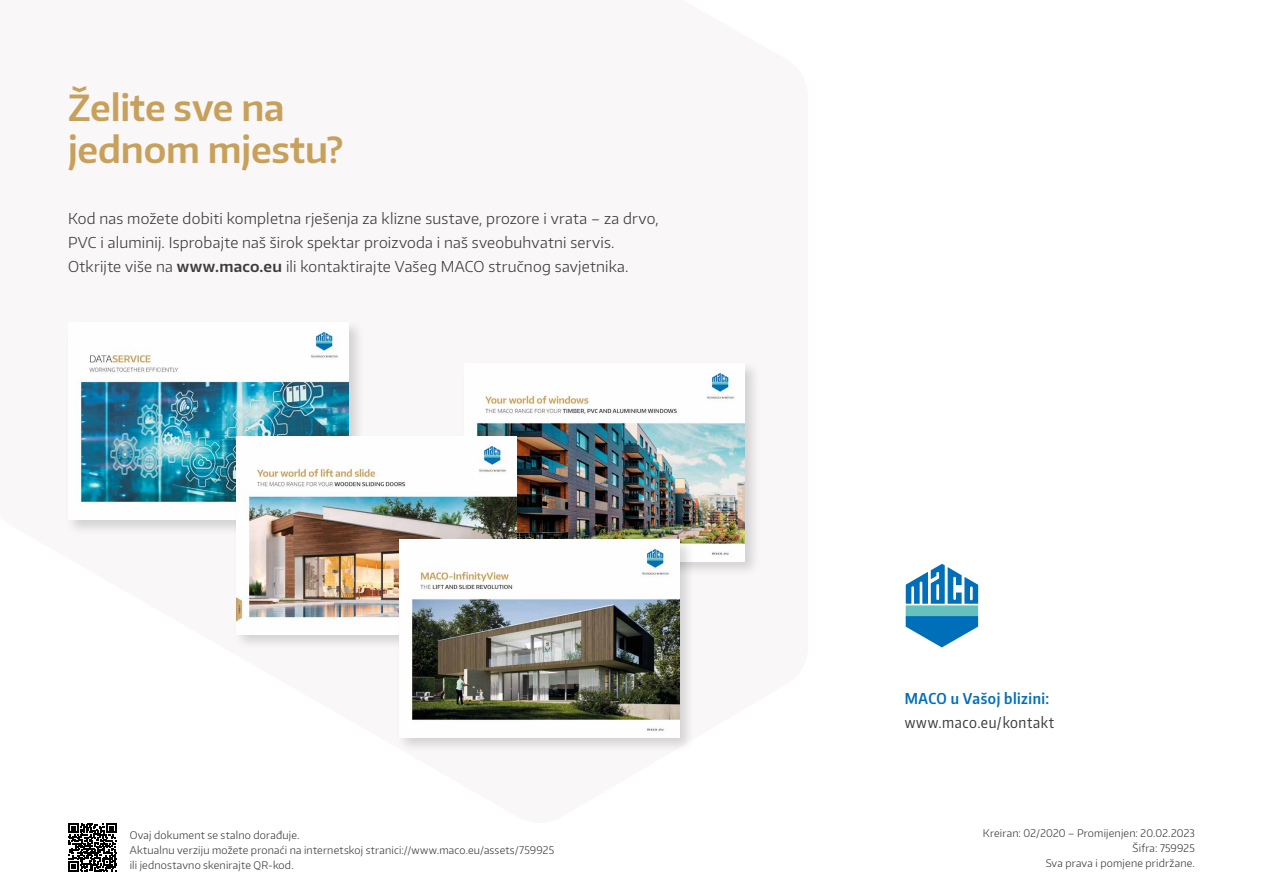
<style>
.page{position:relative;width:1263px;height:893px;background:#fff}
.page>*{position:absolute;margin:0;border:0;box-sizing:border-box;transform-origin:0 0}
.t1{font:600 36px/42px "Encode Sans Normal";letter-spacing:-.005em;color:#c7a05a}
.t2{font:300 15px/24px "Encode Sans Normal";letter-spacing:.015em;color:#3c3c3b}
.t3{font:15px "Encode Sans Condensed";letter-spacing:.035em;color:#3c3c3b}
.t4{font:600 15px "Encode Sans Condensed";letter-spacing:.035em;color:#006fb9}
.t5{font:300 10.5px/15px "Encode Sans Normal";letter-spacing:.02em;color:#3c3c3b;text-align:right}
.s1{font-weight:600}
</style>
<div class="page">
<svg style="left:906px;top:564px;width:72px;height:83px"></svg>
<svg style="left:68px;top:823px;width:49px;height:49px"></svg>
<div style="left:64px;top:318px;width:301px;height:218px;background:#000;opacity:.15"></div>
<img style="left:68px;top:322px;width:280px;height:198px">
<div style="left:461px;top:360px;width:300px;height:218px;background:#000;opacity:.15"></div>
<img style="left:465px;top:364px;width:280px;height:197px">
<div style="left:232px;top:433px;width:301px;height:218px;background:#000;opacity:.15"></div>
<img style="left:236px;top:437px;width:280px;height:198px">
<div style="left:396px;top:536px;width:299px;height:218px;background:#000;opacity:.15"></div>
<img style="left:400px;top:540px;width:279px;height:198px">
<h1 class="t1" style="left:68px;top:85px;width:277px">Želite sve na jednom mjestu?</h1>
<p class="t2" style="left:68px;top:206px;width:592px">Kod nas možete dobiti kompletna rješenja za klizne sustave, prozore i vrata – za drvo,<br>PVC i aluminij. Isprobajte naš širok spektar proizvoda i naš sveobuhvatni servis.<br>Otkrijte više na <span class="s1">www.maco.eu</span> ili kontaktirajte Vašeg MACO stručnog savjetnika.</p>
<p class="t5" style="left:130px;top:827px;width:426px;text-align:left">Ovaj dokument se stalno dorađuje.<br>Aktualnu verziju možete pronaći na internetskoj stranici://www.maco.eu/assets/759925 ili jednostavno skenirajte QR-kod.</p>
<h2 class="t4" style="left:905px;top:689px;width:146px">MACO u Vašoj blizini:</h2>
<h2 class="t3" style="left:905px;top:713px;width:151px">www.maco.eu/kontakt</h2>
<p class="t5" style="left:983px;top:825px;width:214px">Kreiran: 02/2020 – Promijenjen: 20.02.2023<br>Šifra: 759925<br>Sva prava i pomjene pridržane.</p>
</div>
